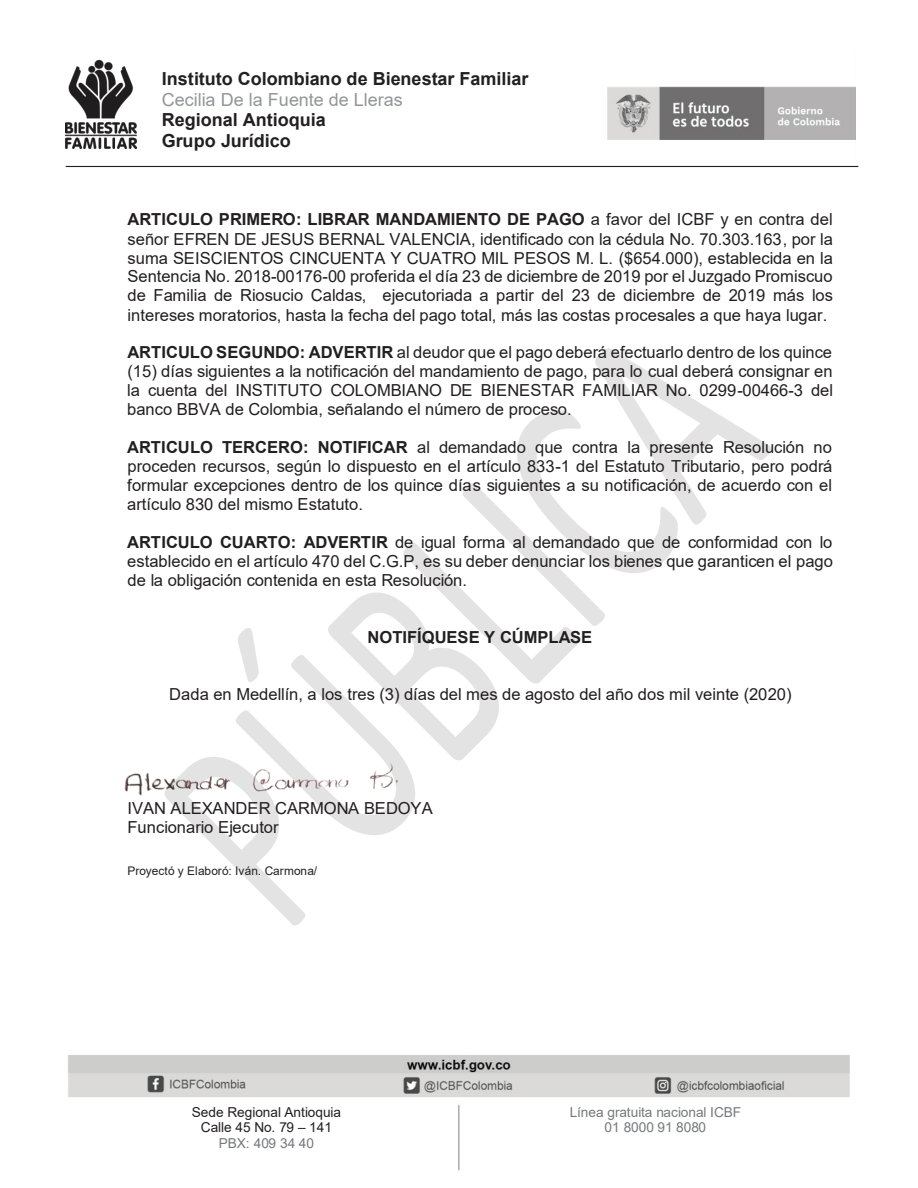
<style>
.page{position:relative;width:918px;height:1188px;background:#fff}
.page>*{position:absolute;margin:0;border:0;box-sizing:border-box;transform-origin:0 0}
.t1{font:700 18px/20.9px "Arial";color:#231f20}
.t2{font:18px "Arial";color:#939598}
.t3{font:16.5px/19px "Arial";letter-spacing:.005em;color:#231f20;text-align:justify}
.t4{font:700 16.5px "Arial";color:#231f20}
.t5{font:13.65px/15.5px "Arial";letter-spacing:-.005em;color:#76787b;text-align:center}
.t6{font:13.65px/15.5px "Arial";letter-spacing:-.005em;color:#231f20;text-align:center}
.t7{font:11.85px "Arial";color:#231f20}
.s1{font-weight:700}
</style>
<div class="page">
<img style="left:607px;top:86px;width:249px;height:54px">
<img style="left:66px;top:61px;width:71px;height:87px">
<img style="left:68px;top:1055px;width:782px;height:116px">
<svg style="left:168px;top:348px;width:604px;height:578px"></svg>
<hr style="left:66px;top:166px;width:792px;height:1px;background:#231f20">
<img style="left:124px;top:763px;width:274px;height:37px">
<p class="t1" style="left:162px;top:68px;width:368px">Instituto Colombiano de Bienestar Familiar</p>
<p class="t2" style="left:162px;top:87px;width:243px">Cecilia De la Fuente de Lleras</p>
<p class="t1" style="left:162px;top:110px;width:165px">Regional Antioquia<br>Grupo Jurídico</p>
<p class="t3" style="left:127px;top:210px;width:707px"><span class="s1">ARTICULO PRIMERO: LIBRAR MANDAMIENTO DE PAGO</span> a favor del ICBF y en contra del señor EFREN DE JESUS BERNAL VALENCIA, identificado con la cédula No. 70.303.163, por la suma SEISCIENTOS CINCUENTA Y CUATRO MIL PESOS M. L. ($654.000), establecida en la Sentencia No. 2018-00176-00 proferida el día 23 de diciembre de 2019 por el Juzgado Promiscuo de Familia de Riosucio Caldas, ejecutoriada a partir del 23 de diciembre de 2019 más los intereses moratorios, hasta la fecha del pago total, más las costas procesales a que haya lugar.</p>
<p class="t3" style="left:127px;top:343px;width:707px"><span class="s1">ARTICULO SEGUNDO: ADVERTIR</span> al deudor que el pago deberá efectuarlo dentro de los quince (15) días siguientes a la notificación del mandamiento de pago, para lo cual deberá consignar en la cuenta del INSTITUTO COLOMBIANO DE BIENESTAR FAMILIAR No. 0299-00466-3 del banco BBVA de Colombia, señalando el número de proceso.</p>
<p class="t3" style="left:127px;top:438px;width:707px"><span class="s1">ARTICULO TERCERO: NOTIFICAR</span> al demandado que contra la presente Resolución no proceden recursos, según lo dispuesto en el artículo 833-1 del Estatuto Tributario, pero podrá formular excepciones dentro de los quince días siguientes a su notificación, de acuerdo con el artículo 830 del mismo Estatuto.</p>
<p class="t3" style="left:127px;top:533px;width:707px"><span class="s1">ARTICULO CUARTO: ADVERTIR</span> de igual forma al demandado que de conformidad con lo establecido en el artículo 470 del C.G.P, es su deber denunciar los bienes que garanticen el pago de la obligación contenida en esta Resolución.</p>
<p class="t4" style="left:368px;top:626px;width:226px">NOTIFÍQUESE Y CÚMPLASE</p>
<p class="t3" style="left:169px;top:685px;width:624px">Dada en Medellín, a los tres (3) días del mes de agosto del año dos mil veinte (2020)</p>
<p class="t3" style="left:127px;top:798px;width:307px">IVAN ALEXANDER CARMONA BEDOYA<br>Funcionario Ejecutor</p>
<p class="t7" style="left:127px;top:863px;width:191px">Proyectó y Elaboró: Iván. Carmona/</p>
<p class="t6" style="left:192px;top:1104px;width:151px">Sede Regional Antioquia<br>Calle 45 No. 79 – 141</p>
<p class="t5" style="left:219px;top:1135px;width:97px">PBX: 409 34 40</p>
<p class="t5" style="left:570px;top:1104px;width:173px">Línea gratuita nacional ICBF<br>01 8000 91 8080</p>
</div>
